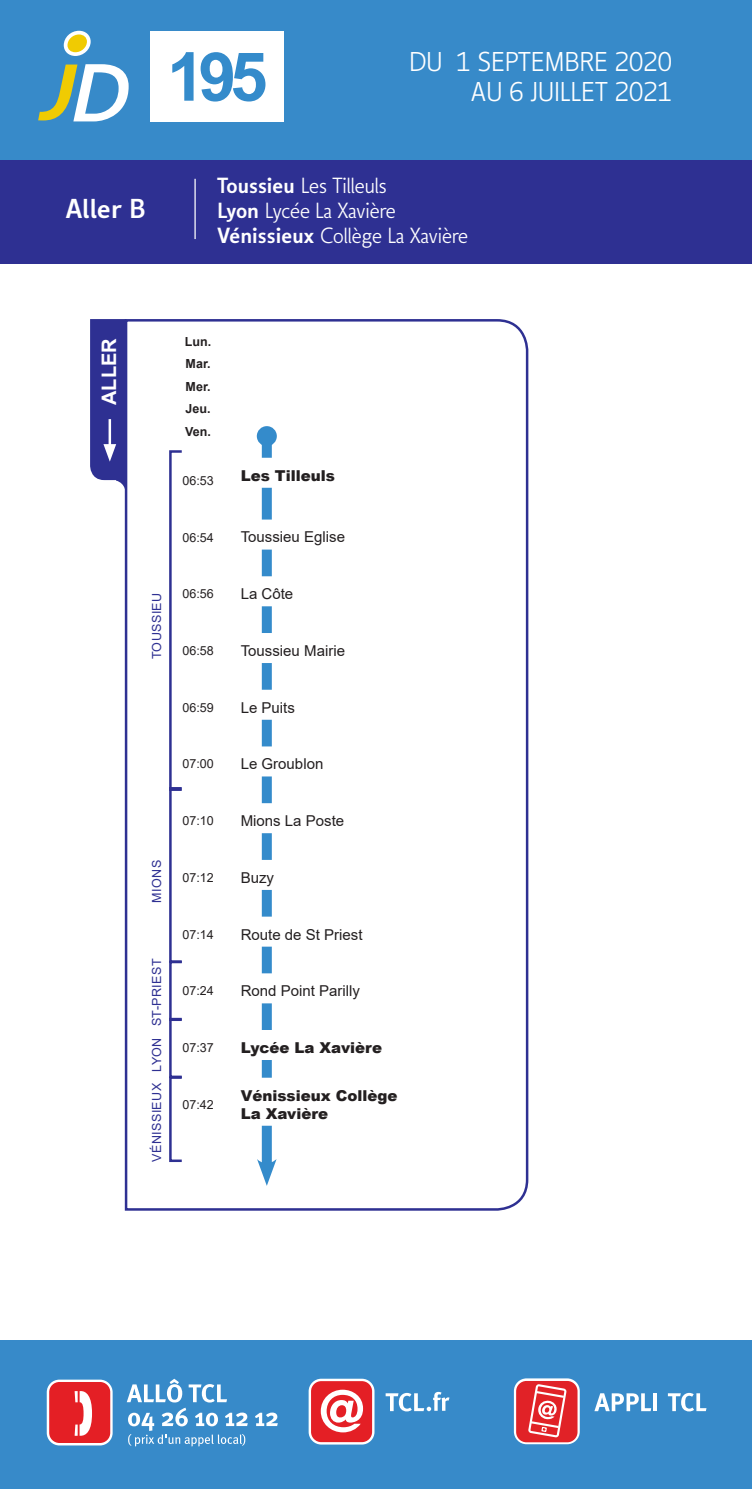
<style>
.page{position:relative;width:752px;height:1489px;background:#fff}
.page>*{position:absolute;margin:0;border:0;box-sizing:border-box;transform-origin:0 0}
.t1{font:700 67.5px "Arial";color:#348bcb}
.t2{font:700 25px "TCL";color:#fff}
.t3{font:300 24.75px/29.8px "TCL";letter-spacing:.01em;color:#fff;text-align:right}
.t4{font:300 20px/25px "TCL";color:#fff}
.t5{font:700 20px "Arial";color:#fff}
.t6{font:15px "Arial";color:#231f20}
.t7{font:900 15px/18px "Arial";color:#231f20}
.t8{font:12.5px "Arial";color:#231f20}
.t9{font:12.5px "Arial";letter-spacing:.035em;color:#2e3092}
.t10{font:700 12.5px/22.5px "Arial";color:#231f20;text-align:justify}
.s1{font-weight:700}
</style>
<div class="page">
<svg style="left:90px;top:319px;width:33px;height:166px;background:#3c3e99"></svg>
<div style="left:0;top:0;width:751px;height:161px;background:#378ac9"></div>
<div style="left:0;top:1339px;width:751px;height:149px;background:#378ac9"></div>
<svg style="left:64px;top:31px;width:27px;height:25px"></svg>
<svg style="left:38px;top:64px;width:91px;height:57px"></svg>
<svg style="left:47px;top:1379px;width:66px;height:66px"></svg>
<svg style="left:255px;top:1412px;width:23px;height:13px"></svg>
<svg style="left:127px;top:1378px;width:121px;height:68px"></svg>
<div style="left:49px;top:1381px;width:61px;height:61px;background:#e41f25;border-radius:10px"></div>
<svg style="left:49px;top:1381px;width:61px;height:54px"></svg>
<svg style="left:308px;top:1378px;width:66px;height:66px"></svg>
<svg style="left:513px;top:1378px;width:66px;height:65px"></svg>
<div style="left:311px;top:1380px;width:61px;height:61px;background:#e41f25;border-radius:10px"></div>
<svg style="left:311px;top:1380px;width:59px;height:52px"></svg>
<div style="left:516px;top:1380px;width:61px;height:62px;background:#e12227;border-radius:10px"></div>
<svg style="left:594px;top:1393px;width:57px;height:17px"></svg>
<hr style="left:653px;top:1393px;width:3px;height:17px;background:#fff">
<svg style="left:667px;top:1392px;width:39px;height:19px"></svg>
<svg style="left:528px;top:1384px;width:38px;height:53px"></svg>
<svg style="left:385px;top:1391px;width:64px;height:20px"></svg>
<div style="left:151px;top:31px;width:132px;height:90px;background:#fff"></div>
<div style="left:0;top:161px;width:751px;height:103px;background:#2e3092"></div>
<hr style="left:194px;top:179px;width:2px;height:60px;background:#fff">
<svg style="left:123px;top:319px;width:406px;height:892px"></svg>
<div style="left:169px;top:450px;width:14px;height:341px;border:2px solid #2e3092"></div>
<div style="left:169px;top:787px;width:14px;height:175px;border:2px solid #2e3092"></div>
<div style="left:169px;top:960px;width:14px;height:60px;border:2px solid #2e3092"></div>
<div style="left:169px;top:1017px;width:14px;height:61px;border:2px solid #2e3092"></div>
<div style="left:169px;top:1076px;width:14px;height:85px;border:2px solid #2e3092"></div>
<h1 class="t1" style="left:167px;top:29px;width:102px">195</h1>
<h3 class="t3" style="left:399px;top:43px;width:264px">DU 2 SEPTEMBRE 2019</h3>
<h3 class="t3" style="left:409px;top:46px;width:264px">DU 1 SEPTEMBRE 2020<br>AU 6 JUILLET 2021</h3>
<h3 class="t3" style="left:461px;top:73px;width:202px">AU 4 JUILLET 2020</h3>
<h2 class="t2" style="left:66px;top:193px;width:82px">Aller B</h2>
<h3 class="t4" style="left:217px;top:172px;width:252px"><span class="s1">Toussieu</span> Les Tilleuls<br><span class="s1">Lyon</span> Lycée La Xavière<br><span class="s1">Vénissieux</span> Collège La Xavière</h3>
<h3 class="t5" style="left:95px;top:405px;width:68px;rotate:-90deg">ALLER</h3>
<p class="t9" style="left:148px;top:659px;width:68px;rotate:-90deg">TOUSSIEU</p>
<p class="t9" style="left:148px;top:902px;width:44px;rotate:-90deg">MIONS</p>
<p class="t9" style="left:148px;top:1026px;width:69px;rotate:-90deg">ST-PRIEST</p>
<p class="t9" style="left:148px;top:1071px;width:36px;rotate:-90deg">LYON</p>
<p class="t9" style="left:148px;top:1161px;width:80px;rotate:-90deg">VÉNISSIEUX</p>
<p class="t10" style="left:185px;top:330px;width:28px">Lun.<br>Mar.<br>Mer.<br>Jeu.<br>Ven.</p>
<p class="t8" style="left:182px;top:472px;width:33px">06:53</p>
<p class="t7" style="left:240px;top:466px;width:96px">Les Tilleuls</p>
<p class="t8" style="left:182px;top:528px;width:33px">06:54</p>
<p class="t6" style="left:240px;top:527px;width:106px">Toussieu Eglise</p>
<p class="t8" style="left:182px;top:585px;width:33px">06:56</p>
<p class="t6" style="left:240px;top:583px;width:54px">La Côte</p>
<p class="t8" style="left:182px;top:642px;width:33px">06:58</p>
<p class="t6" style="left:240px;top:640px;width:106px">Toussieu Mairie</p>
<p class="t8" style="left:182px;top:698px;width:33px">06:59</p>
<p class="t6" style="left:240px;top:697px;width:56px">Le Puits</p>
<p class="t8" style="left:182px;top:755px;width:33px">07:00</p>
<p class="t6" style="left:240px;top:753px;width:84px">Le Groublon</p>
<p class="t8" style="left:182px;top:812px;width:33px">07:10</p>
<p class="t6" style="left:240px;top:810px;width:105px">Mions La Poste</p>
<p class="t8" style="left:182px;top:868px;width:33px">07:12</p>
<p class="t6" style="left:240px;top:867px;width:35px">Buzy</p>
<p class="t8" style="left:182px;top:925px;width:33px">07:14</p>
<p class="t6" style="left:240px;top:923px;width:123px">Route de St Priest</p>
<p class="t8" style="left:182px;top:982px;width:33px">07:24</p>
<p class="t6" style="left:240px;top:980px;width:121px">Rond Point Parilly</p>
<p class="t8" style="left:182px;top:1039px;width:33px">07:37</p>
<p class="t7" style="left:240px;top:1038px;width:143px">Lycée La Xavière</p>
<p class="t8" style="left:182px;top:1095px;width:33px">07:42</p>
<p class="t7" style="left:240px;top:1085px;width:158px">Vénissieux Collège<br>La Xavière</p>
</div>
